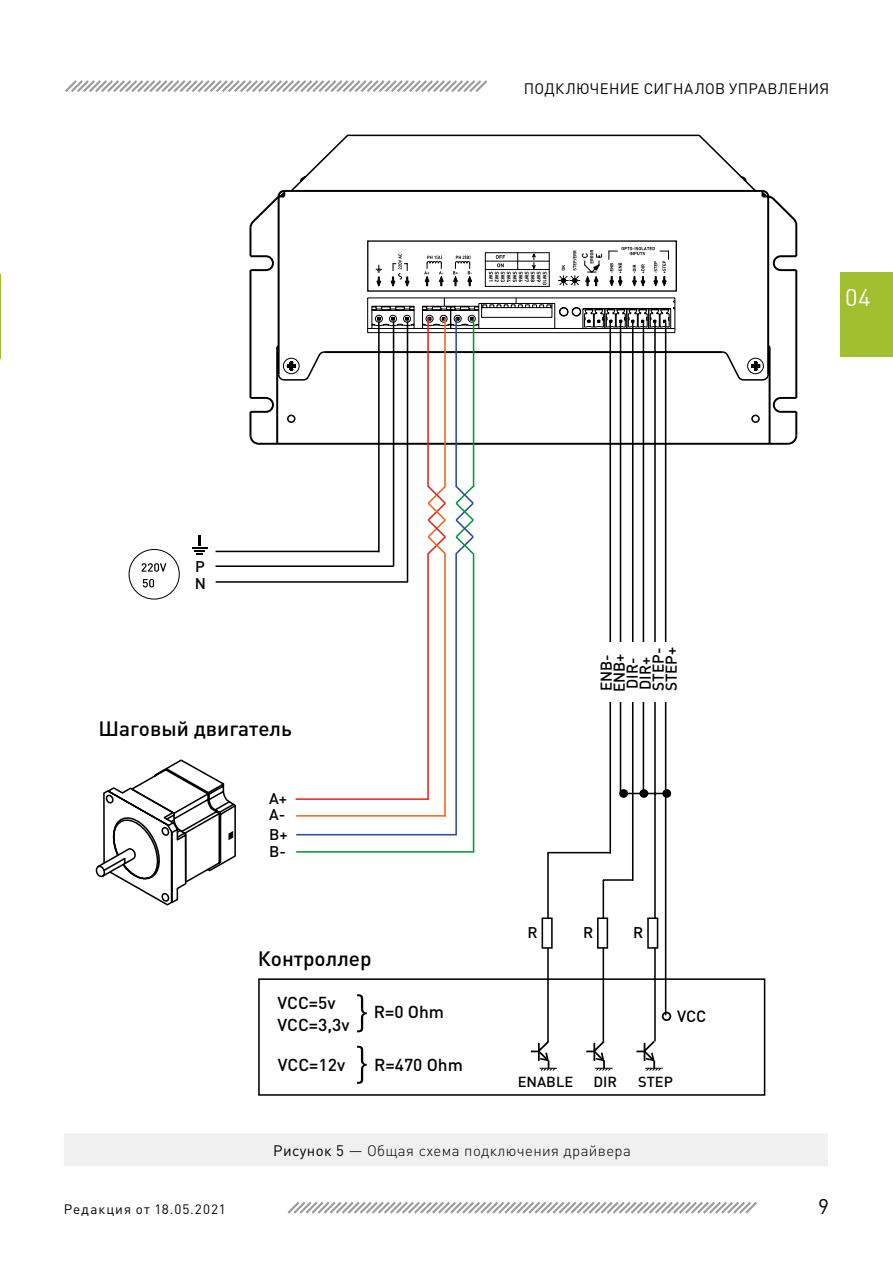
<style>
.page{position:relative;width:893px;height:1263px;background:#fff}
.page>*{position:absolute;margin:0;border:0;box-sizing:border-box;transform-origin:0 0}
.t1{font:24px "DIN Pro";color:#fff}
.t2{font:21px "DIN Pro";color:#000}
.t3{font:500 20.55px "DIN Pro";color:#010202}
.t4{font:500 17.1px/21.9px "DIN Pro";color:#010202}
.t5{font:500 16.05px "DIN Pro";color:#010202}
.t6{font:500 15.6px/13px "DIN Pro";color:#010202}
.t7{font:500 15.3px/16.5px "DIN Pro";color:#010202}
.t8{font:300 15px "DIN Pro";letter-spacing:.025em;color:#000}
.t9{font:15px "DIN Pro";color:#000}
.t10{font:500 14.4px "DIN Pro";color:#010202}
.t11{font:13.5px "DIN Pro";letter-spacing:.075em;color:#000}
.s1{font-weight:400}
.s2{font-size:16.5px}
</style>
<div class="page">
<svg style="left:287px;top:1201px;width:470px;height:13px"></svg>
<svg style="left:65px;top:80px;width:422px;height:12px"></svg>
<hr style="left:0;top:274px;width:1px;height:85px;background:#a0be2d">
<div style="left:840px;top:273px;width:53px;height:84px;background:#a0be2d"></div>
<div style="left:63px;top:1133px;width:765px;height:34px;background:#f0f0f0"></div>
<hr style="left:63px;top:1133px;width:1px;height:33px;background:#fff">
<hr style="left:63px;top:1166px;width:765px;height:1px;background:#fff">
<svg style="left:257px;top:446px;width:509px;height:650px"></svg>
<hr style="left:547px;top:853px;width:2px;height:189px;background:#010202">
<hr style="left:603px;top:880px;width:1px;height:161px;background:#010202">
<hr style="left:603px;top:879px;width:29px;height:2px;background:#010202">
<hr style="left:547px;top:852px;width:63px;height:1px;background:#010202">
<svg style="left:357px;top:994px;width:10px;height:38px"></svg>
<svg style="left:357px;top:1046px;width:10px;height:38px"></svg>
<hr style="left:296px;top:798px;width:133px;height:2px;background:#e52420">
<hr style="left:296px;top:815px;width:150px;height:2px;background:#ec671c">
<hr style="left:296px;top:834px;width:161px;height:1px;background:#2a4b9b">
<hr style="left:296px;top:851px;width:178px;height:2px;background:#029939">
<svg style="left:96px;top:759px;width:140px;height:147px"></svg>
<hr style="left:216px;top:565px;width:178px;height:2px;background:#000">
<hr style="left:216px;top:581px;width:192px;height:2px;background:#010202">
<div style="left:619px;top:789px;width:9px;height:9px;background:#010202;border-radius:50%"></div>
<div style="left:639px;top:789px;width:9px;height:9px;background:#010202;border-radius:50%"></div>
<div style="left:662px;top:789px;width:9px;height:9px;background:#010202;border-radius:50%"></div>
<svg style="left:426px;top:484px;width:21px;height:72px"></svg>
<svg style="left:454px;top:484px;width:21px;height:72px"></svg>
<hr style="left:427px;top:553px;width:2px;height:247px;background:#e52420">
<hr style="left:444px;top:553px;width:2px;height:263px;background:#ec671c">
<hr style="left:455px;top:553px;width:2px;height:282px;background:#2a4b9b">
<hr style="left:473px;top:553px;width:1px;height:299px;background:#029939">
<div style="left:662px;top:1012px;width:9px;height:9px;border:2px solid #010202;border-radius:50%"></div>
<div style="left:542px;top:917px;width:11px;height:32px;background:#fff;border:2px solid #010202"></div>
<div style="left:597px;top:917px;width:11px;height:32px;background:#fff;border:2px solid #010202"></div>
<div style="left:647px;top:917px;width:11px;height:32px;background:#fff;border:2px solid #010202"></div>
<svg style="left:531px;top:1039px;width:26px;height:32px"></svg>
<svg style="left:586px;top:1039px;width:27px;height:32px"></svg>
<svg style="left:636px;top:1039px;width:27px;height:32px"></svg>
<div style="left:129px;top:549px;width:51px;height:50px;border:1px solid #000;border-radius:50%"></div>
<svg style="left:192px;top:535px;width:16px;height:19px"></svg>
<svg style="left:142px;top:563px;width:24px;height:9px"></svg>
<svg style="left:143px;top:579px;width:11px;height:8px"></svg>
<svg style="left:249px;top:195px;width:548px;height:251px"></svg>
<hr style="left:769px;top:346px;width:2px;height:98px;background:#000">
<hr style="left:277px;top:443px;width:493px;height:2px;background:#000">
<hr style="left:276px;top:346px;width:2px;height:98px;background:#000">
<svg style="left:286px;top:414px;width:474px;height:10px"></svg>
<svg style="left:277px;top:135px;width:493px;height:246px"></svg>
<svg style="left:283px;top:357px;width:481px;height:17px"></svg>
<svg style="left:367px;top:240px;width:310px;height:52px"></svg>
<svg style="left:376px;top:265px;width:6px;height:21px"></svg>
<hr style="left:485px;top:286px;width:64px;height:1px;background:#010202">
<svg style="left:391px;top:247px;width:278px;height:39px"></svg>
<hr style="left:632px;top:323px;width:1px;height:558px;background:#010202">
<hr style="left:643px;top:323px;width:1px;height:470px;background:#010202">
<hr style="left:665px;top:323px;width:1px;height:692px;background:#010202">
<hr style="left:620px;top:322px;width:1px;height:471px;background:#010202">
<hr style="left:393px;top:321px;width:1px;height:245px;background:#000">
<hr style="left:407px;top:321px;width:1px;height:261px;background:#000">
<hr style="left:609px;top:321px;width:2px;height:532px;background:#010202">
<hr style="left:427px;top:318px;width:2px;height:169px;background:#e52420">
<hr style="left:444px;top:318px;width:2px;height:169px;background:#ec671c">
<hr style="left:455px;top:318px;width:2px;height:169px;background:#2a4b9b">
<hr style="left:473px;top:318px;width:1px;height:169px;background:#029939">
<hr style="left:216px;top:551px;width:163px;height:1px;background:#000">
<hr style="left:378px;top:321px;width:2px;height:231px;background:#000">
<div style="left:595px;top:642px;width:108px;height:59px;background:#fff"></div>
<p class="t9" style="left:524px;top:78px;width:22px">Подкл</p>
<p class="t9" style="left:576px;top:78px;width:78px">ючение сиг</p>
<p class="t9" style="left:673px;top:78px;width:22px">налов</p>
<p class="t9" style="left:729px;top:78px;width:11px">управле</p>
<p class="t9" style="left:798px;top:78px;width:21px">ния</p>
<h1 class="t1" style="left:845px;top:281px;width:27px">04</h1>
<p class="t7" style="left:195px;top:557px;width:11px">P</p>
<p class="t7" style="left:195px;top:575px;width:13px">N</p>
<h3 class="t3" style="left:98px;top:715px;width:195px">Шаговый двигатель</h3>
<p class="t7" style="left:269px;top:789px;width:19px">A+<br>A-</p>
<p class="t7" style="left:269px;top:825px;width:20px">B+<br>B-</p>
<h3 class="t3" style="left:258px;top:945px;width:115px">Контроллер</h3>
<p class="t4" style="left:277px;top:991px;width:74px">VCC=5v<br>VCC=3,3v</p>
<p class="t4" style="left:278px;top:1053px;width:69px">VCC=12v</p>
<p class="t4" style="left:374px;top:1000px;width:72px">R=0 Ohm</p>
<p class="t4" style="left:374px;top:1053px;width:90px">R=470 Ohm</p>
<p class="t6" style="left:599px;top:692px;width:47px;rotate:-90deg">ENB-<br>ENB+<br>DIR-<br>DIR+<br>STEP-<br>STEP+</p>
<p class="t7" style="left:528px;top:923px;width:12px">R</p>
<p class="t7" style="left:583px;top:923px;width:12px">R</p>
<p class="t7" style="left:633px;top:923px;width:12px">R</p>
<p class="t5" style="left:677px;top:1005px;width:31px">VCC</p>
<p class="t10" style="left:518px;top:1072px;width:57px">ENABLE</p>
<p class="t10" style="left:593px;top:1072px;width:25px">DIR</p>
<p class="t10" style="left:638px;top:1072px;width:36px">STEP</p>
<p class="t8" style="left:273px;top:1140px;width:359px"><span class="s1">Рисунок 5</span> <span class="s2">—</span> Общая схема подключения драйвера</p>
<p class="t11" style="left:64px;top:1199px;width:164px">Редакция от 18.05.2021</p>
<h2 class="t2" style="left:818px;top:1192px;width:12px">9</h2>
</div>
